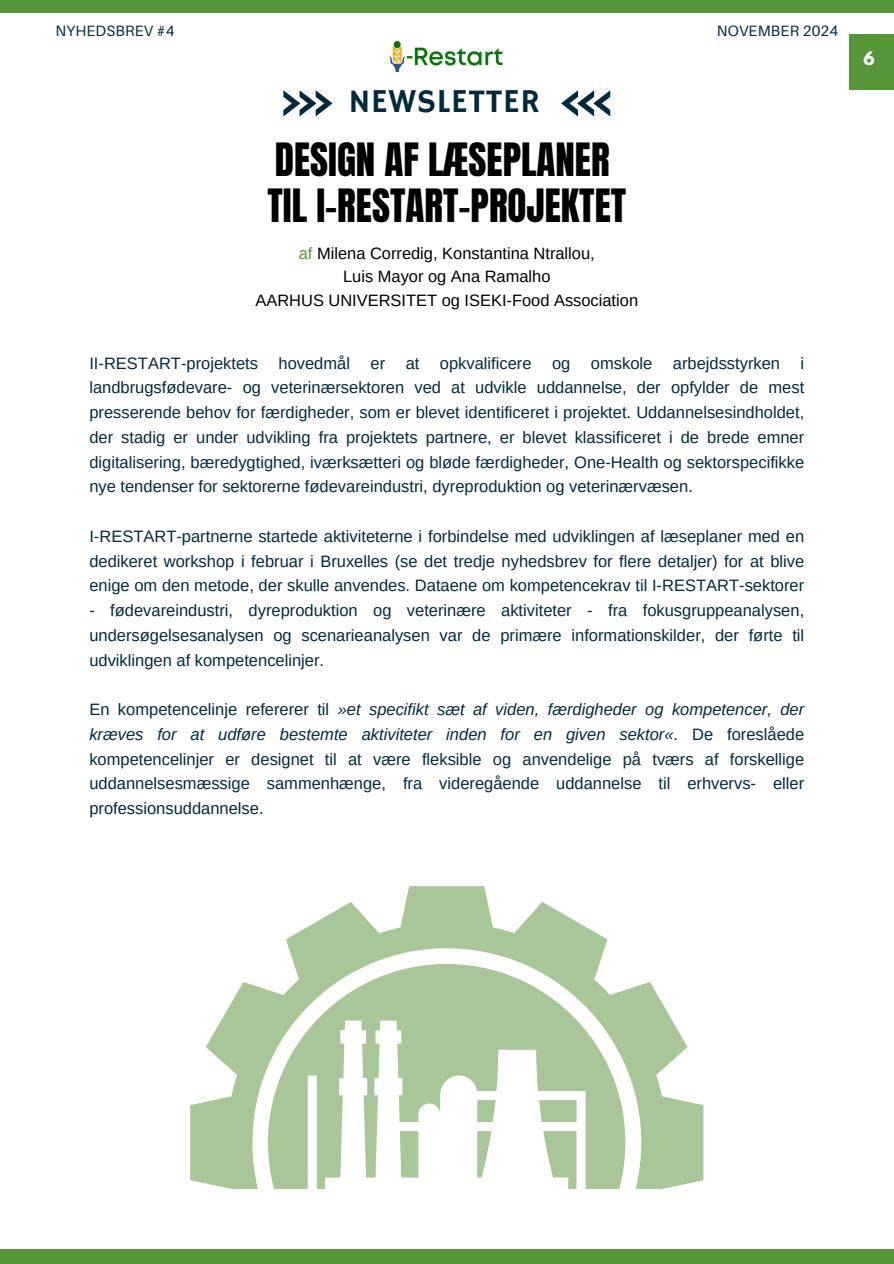
<style>
.page{position:relative;width:894px;height:1264px;background:#fff}
.page>*{position:absolute;margin:0;border:0;box-sizing:border-box;transform-origin:0 0}
.t1{font:39px/46.2px "Anton";color:#000}
.t2{font:33.3px "Hammersmith One";letter-spacing:.02em;color:#022a3d}
.t3{font:16.5px/24.8px "Arimo";color:#022a3d;text-align:justify}
.t4{font:16.5px "Arimo";color:#000}
.t5{font:700 16.5px "League Spartan";color:#fff}
.t6{font:15px "Aileron";letter-spacing:.015em;color:#022a3d}
.s1{color:#569639}
.s2{font-style:italic}
</style>
<div class="page">
<div style="left:0;top:0;width:893px;height:12px;background:#569639"></div>
<div style="left:0;top:1249px;width:893px;height:14px;background:#569639"></div>
<img style="left:389px;top:41px;width:114px;height:32px">
<svg style="left:283px;top:90px;width:49px;height:26px"></svg>
<svg style="left:561px;top:90px;width:49px;height:26px"></svg>
<svg style="left:190px;top:886px;width:513px;height:302px"></svg>
<div style="left:849px;top:34px;width:44px;height:55px;background:#569639"></div>
<p class="t6" style="left:55px;top:21px;width:121px">NYHEDSBREV #4</p>
<p class="t6" style="left:716px;top:21px;width:123px">NOVEMBER 2024</p>
<h1 class="t2" style="left:348px;top:81px;width:193px">NEWSLETTER</h1>
<p class="t1" style="left:267px;top:137px;width:360px">DESIGN AF LÆSEPLANER<br>TIL I-RESTART-PROJEKTET</p>
<p class="t4" style="left:299px;top:244px;width:297px"><span class="s1">af</span> Milena Corredig, Konstantina Ntrallou,</p>
<h3 class="t4" style="left:343px;top:267px;width:209px">Luis Mayor og Ana Ramalho</h3>
<p class="t4" style="left:255px;top:291px;width:384px">AARHUS UNIVERSITET og ISEKI-Food Association</p>
<h3 class="t3" style="left:89px;top:350px;width:716px">II-RESTART-projektets hovedmål er at opkvalificere og omskole arbejdsstyrken i landbrugsfødevare- og veterinærsektoren ved at udvikle uddannelse, der opfylder de mest presserende behov for færdigheder, som er blevet identificeret i projektet. Uddannelsesindholdet, der stadig er under udvikling fra projektets partnere, er blevet klassificeret i de brede emner digitalisering, bæredygtighed, iværksætteri og bløde færdigheder, One-Health og sektorspecifikke nye tendenser for sektorerne fødevareindustri, dyreproduktion og veterinærvæsen.</h3>
<p class="t3" style="left:89px;top:524px;width:716px">I-RESTART-partnerne startede aktiviteterne i forbindelse med udviklingen af læseplaner med en dedikeret workshop i februar i Bruxelles (se det tredje nyhedsbrev for flere detaljer) for at blive enige om den metode, der skulle anvendes. Dataene om kompetencekrav til I-RESTART-sektorer</p>
<p class="t3" style="left:89px;top:598px;width:716px">- fødevareindustri, dyreproduktion og veterinære aktiviteter - fra fokusgruppeanalysen, undersøgelsesanalysen og scenarieanalysen var de primære informationskilder, der førte til udviklingen af kompetencelinjer.</p>
<h2 class="t3" style="left:89px;top:697px;width:716px">En kompetencelinje refererer til <span class="s2">»et specifikt sæt af viden, færdigheder og kompetencer, der kræves for at udføre bestemte aktiviteter inden for en given sektor«</span>. De foreslåede kompetencelinjer er designet til at være fleksible og anvendelige på tværs af forskellige uddannelsesmæssige sammenhænge, fra videregående uddannelse til erhvervs- eller professionsuddannelse.</h2>
<p class="t5" style="left:863px;top:51px;width:13px">6</p>
</div>
